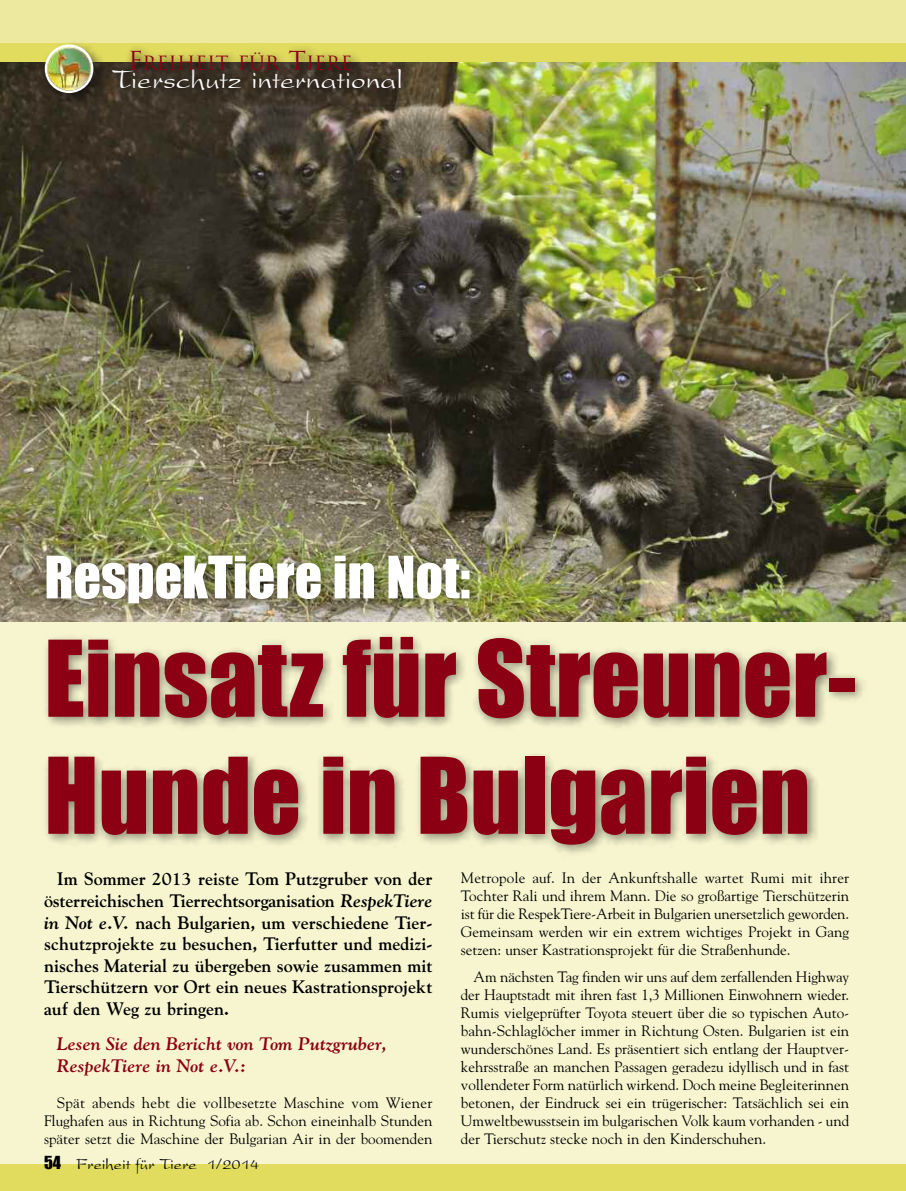
<style>
.page{position:relative;width:906px;height:1191px;background:#fff}
.page>*{position:absolute;margin:0;border:0;box-sizing:border-box;transform-origin:0 0}
.t1{font:97.5px/117px "Impact";color:#8c0013}
.t2{font:54px "Impact";color:#fff}
.t3{font:29.1px "President Plain";color:#fff}
.t4{font:19.2px "Trajan";color:#8c0013}
.t5{font:700 18px/21.6px "Goudy";color:#000;text-align:justify}
.t6{font:italic 700 18px/21.6px "Goudy";color:#8c0013}
.t7{font:16.5px "President Plain";color:#000}
.t8{font:15px/18px "Goudy";color:#000;text-align:justify}
.s1{font-size:25.5px}
.s2{font-style:italic}
.s3{font-family:"Impact"}
</style>
<div class="page">
<div style="left:0;top:25px;width:906px;height:1153px;background:#f6f5cf"></div>
<img style="left:0;top:61px;width:905px;height:475px">
<div style="left:0;top:0;width:906px;height:44px;background:#edea9f"></div>
<div style="left:0;top:43px;width:906px;height:18px;background:#e1dc5e"></div>
<img style="left:102px;top:61px;width:597px;height:69px">
<img style="left:38px;top:61px;width:75px;height:52px">
<svg style="left:45px;top:44px;width:21px;height:49px"></svg>
<img style="left:66px;top:43px;width:357px;height:60px">
<div style="left:0;top:1164px;width:906px;height:27px;background:#e1dc5e"></div>
<img style="left:0;top:536px;width:906px;height:318px">
<p class="t4" style="left:128px;top:52px;width:226px"><span class="s1">F</span>REIHEIT FÜR <span class="s1">T</span>IERE</p>
<h3 class="t3" style="left:112px;top:69px;width:292px">Tierschutz international</h3>
<h2 class="t2" style="left:44px;top:544px;width:427px">RespekTiere in Not:</h2>
<h1 class="t1" style="left:44px;top:619px;width:813px">Einsatz für Streuner-<br>Hunde in Bulgarien</h1>
<p class="t5" style="left:44px;top:868px;width:390px;text-indent:13px">Im Sommer 2013 reiste Tom Putzgruber von der österreichischen Tierrechtsorganisation <span class="s2">RespekTiere in Not e.V.</span> nach Bulgarien, um verschiedene Tier&shy;schutzprojekte zu besuchen, Tierfutter und medizi&shy;nisches Material zu übergeben sowie zusammen mit Tierschützern vor Ort ein neues Kastrationsprojekt auf den Weg zu bringen.</p>
<p class="t6" style="left:57px;top:1033px;width:332px">Lesen Sie den Bericht von Tom Putzgruber,<br>RespekTiere in Not e.V.:</p>
<p class="t8" style="left:44px;top:1093px;width:390px;text-indent:13px">Spät abends hebt die vollbesetzte Maschine vom Wiener Flughafen aus in Richtung Sofia ab. Schon eineinhalb Stunden später setzt die Maschine der Bulgarian Air in der boomenden</p>
<p class="t8" style="left:461px;top:868px;width:390px">Metropole auf. In der Ankunftshalle wartet Rumi mit ihrer Tochter Rali und ihrem Mann. Die so großartige Tierschützerin ist für die RespekTiere-Arbeit in Bulgarien unersetzlich geworden.<br>Gemeinsam werden wir ein extrem wichtiges Projekt in Gang setzen: unser Kastrationsprojekt für die Straßenhunde.</p>
<p class="t8" style="left:461px;top:967px;width:390px;text-indent:13px">Am nächsten Tag finden wir uns auf dem zerfallenden Highway der Hauptstadt mit ihren fast 1,3 Millionen Einwohnern wieder.<br>Rumis vielgeprüfter Toyota steuert über die so typischen Auto&shy;bahn-Schlaglöcher immer in Richtung Osten. Bulgarien ist ein wunderschönes Land. Es präsentiert sich entlang der Hauptver&shy;kehrsstraße an manchen Passagen geradezu idyllisch und in fast vollendeter Form natürlich wirkend. Doch meine Begleiterinnen betonen, der Eindruck sei ein trügerischer: Tatsächlich sei ein Umweltbewusstsein im bulgarischen Volk kaum vorhanden - und der Tierschutz stecke noch in den Kinderschuhen.</p>
<p class="t7" style="left:44px;top:1158px;width:217px"><span class="s3">54</span> Freiheit für Tiere 1/2014</p>
</div>
